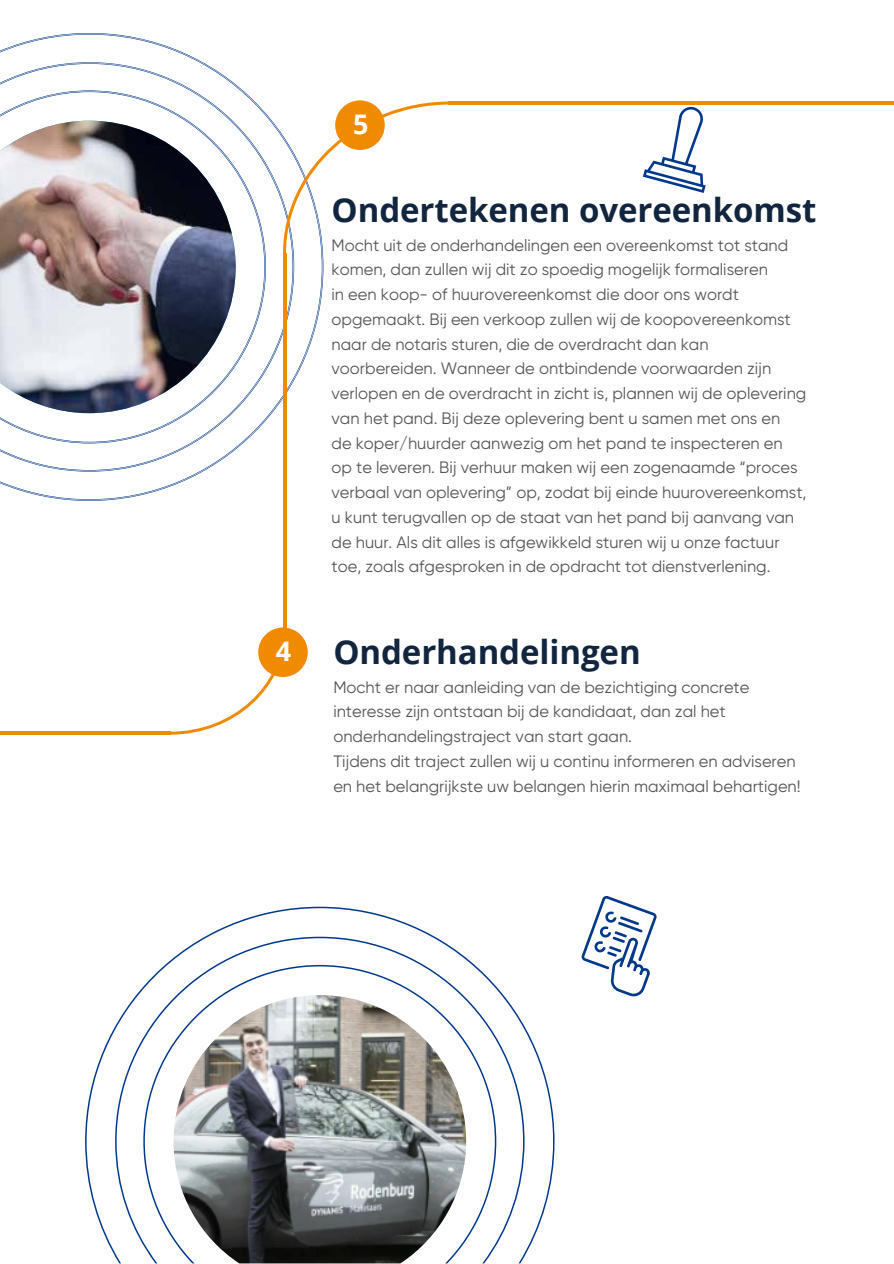
<style>
.page{position:relative;width:894px;height:1264px;background:#fff}
.page>*{position:absolute;margin:0;border:0;box-sizing:border-box;transform-origin:0 0}
.t1{font:700 33px "Open Sans";letter-spacing:-.005em;color:#11263e}
.t2{font:700 27px "Open Sans";color:#fff}
.t3{font:16.5px/24.8px "Gilroy";color:#555658}
</style>
<div class="page">
<svg style="left:0;top:34px;width:322px;height:466px"></svg>
<svg style="left:0;top:63px;width:293px;height:407px"></svg>
<svg style="left:0;top:91px;width:265px;height:351px"></svg>
<img style="left:0;top:121px;width:235px;height:292px">
<svg style="left:85px;top:906px;width:469px;height:351px"></svg>
<svg style="left:115px;top:936px;width:409px;height:327px"></svg>
<svg style="left:143px;top:964px;width:353px;height:299px"></svg>
<svg style="left:581px;top:895px;width:75px;height:101px"></svg>
<hr style="left:283px;top:253px;width:3px;height:399px;background:#f08a00">
<svg style="left:643px;top:106px;width:62px;height:87px"></svg>
<svg style="left:283px;top:101px;width:167px;height:152px"></svg>
<svg style="left:170px;top:646px;width:108px;height:88px"></svg>
<hr style="left:449px;top:101px;width:444px;height:3px;background:#f08a00">
<div style="left:335px;top:100px;width:49px;height:50px;background:#f08a00;border-radius:50%"></div>
<hr style="left:0;top:731px;width:170px;height:3px;background:#f08a00">
<div style="left:258px;top:627px;width:50px;height:50px;background:#f08a00;border-radius:50%"></div>
<img style="left:173px;top:995px;width:293px;height:268px">
<h1 class="t2" style="left:275px;top:632px;width:17px">4</h1>
<p class="t2" style="left:353px;top:105px;width:17px">5</p>
<p class="t1" style="left:331px;top:187px;width:486px">Ondertekenen overeenkomst</p>
<p class="t3" style="left:331px;top:232px;width:476px">Mocht uit de onderhandelingen een overeenkomst tot stand komen, dan zullen wij dit zo spoedig mogelijk formaliseren<br>in een koop- of huurovereenkomst die door ons wordt opgemaakt. Bij een verkoop zullen wij de koopovereenkomst naar de notaris sturen, die de overdracht dan kan voorbereiden. Wanneer de ontbindende voorwaarden zijn verlopen en de overdracht in zicht is, plannen wij de oplevering van het pand. Bij deze oplevering bent u samen met ons en<br>de koper/huurder aanwezig om het pand te inspecteren en op te leveren. Bij verhuur maken wij een zogenaamde “proces verbaal van oplevering” op, zodat bij einde huurovereenkomst, u kunt terugvallen op de staat van het pand bij aanvang van de huur. Als dit alles is afgewikkeld sturen wij u onze factuur toe, zoals afgesproken in de opdracht tot dienstverlening.</p>
<h1 class="t1" style="left:333px;top:629px;width:309px">Onderhandelingen</h1>
<h1 class="t3" style="left:333px;top:674px;width:468px">Mocht er naar aanleiding van de bezichtiging concrete interesse zijn ontstaan bij de kandidaat, dan zal het onderhandelingstraject van start gaan.<br>Tijdens dit traject zullen wij u continu informeren en adviseren en het belangrijkste uw belangen hierin maximaal behartigen!</h1>
</div>
